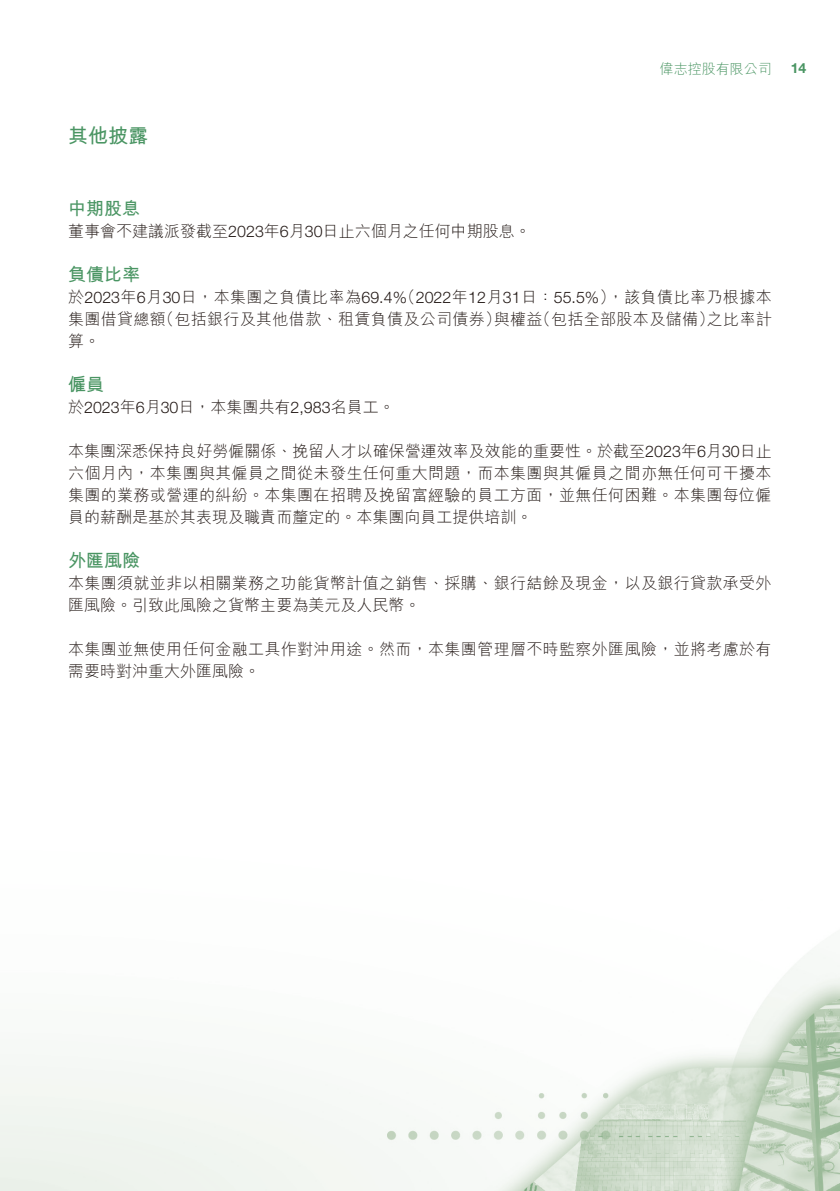
<style>
.page{position:relative;width:840px;height:1191px;background:#fff}
.page>*{position:absolute;margin:0;border:0;box-sizing:border-box;transform-origin:0 0}
.t1{font:700 20px "M Hei HK";color:#4a9563}
.t2{font:700 18px "M Hei HK";color:#4a9563}
.t3{font:300 16px/22px "M Hei HK";letter-spacing:.02em;color:#231916}
.t4{font:300 16px "M Hei HK";color:#231916}
.t5{font:300 14px "M Hei HK";color:#4a9563}
.t6{font:700 14px "Helvetica Neue LT Std";color:#4a9563}
.s1{font-family:"Helvetica Neue LT Std"}
</style>
<div class="page">
<img style="left:0;top:953px;width:839px;height:238px">
<p class="t1" style="left:68px;top:121px;width:81px">其他披露</p>
<p class="t5" style="left:659px;top:62px;width:113px">偉志控股有限公司</p>
<p class="t6" style="left:790px;top:59px;width:17px">14</p>
<p class="t2" style="left:68px;top:195px;width:73px">中期股息</p>
<p class="t4" style="left:68px;top:223px;width:464px">董事會不建議派發截至<span class="s1">2023</span>年月<span class="s1">6 30</span>日止六個月之任何中期股息。</p>
<p class="t2" style="left:68px;top:261px;width:73px">負債比率</p>
<p class="t3" style="left:399px;top:286px;width:374px">（<span class="s1">2022</span>年<span class="s1">12</span>月<span class="s1">31</span>日：<span class="s1">55.5%</span> ，）該負債比率乃根據本</p>
<p class="t3" style="left:68px;top:286px;width:340px">於<span class="s1">2023</span>年 月<span class="s1">6 30</span>日，本集團之負債比率為<span class="s1">69.4%</span></p>
<p class="t3" style="left:68px;top:308px;width:99px">集團借貸總額算。</p>
<p class="t2" style="left:68px;top:371px;width:37px">僱員</p>
<p class="t4" style="left:68px;top:399px;width:328px">於<span class="s1">2023</span>年月<span class="s1">6 30</span>日，本集團共有<span class="s1">2,983</span>名員工。</p>
<p class="t3" style="left:68px;top:440px;width:704px;text-align:justify">本集團深悉保持良好勞僱關係、挽留人才以確保營運效率及效能的重要性。於截至<span class="s1">2023</span>年月<span class="s1">6 30</span>日止六個月內，本集團與其僱員之間從未發生任何重大問題，而本集團與其僱員之間亦無任何可干擾本集團的業務或營運的糾紛。本集團在招聘及挽留富經驗的員工方面，並無任何困難。本集團每位僱員的薪酬是基於其表現及職責而釐定的。本集團向員工提供培訓。</p>
<p class="t2" style="left:68px;top:547px;width:73px">外匯風險</p>
<p class="t3" style="left:68px;top:572px;width:704px">本集團須就並非以相關業務之功能貨幣計值之銷售、採購、銀行結餘及現金，以及銀行貸款承受外匯風險。引致此風險之貨幣主要為美元及人民幣。</p>
<p class="t3" style="left:68px;top:638px;width:704px">本集團並無使用任何金融工具作對沖用途。然而，本集團管理層不時監察外匯風險，並將考慮於有需要時對沖重大外匯風險。</p>
<p class="t3" style="left:158px;top:308px;width:344px">（包括銀行及其他借款、租賃負債及公司債券）</p>
<p class="t3" style="left:534px;top:308px;width:181px">（包括全部股本及儲備）</p>
<p class="t3" style="left:706px;top:308px;width:67px">之比率計</p>
<p class="t3" style="left:493px;top:308px;width:50px">與權益</p>
</div>
